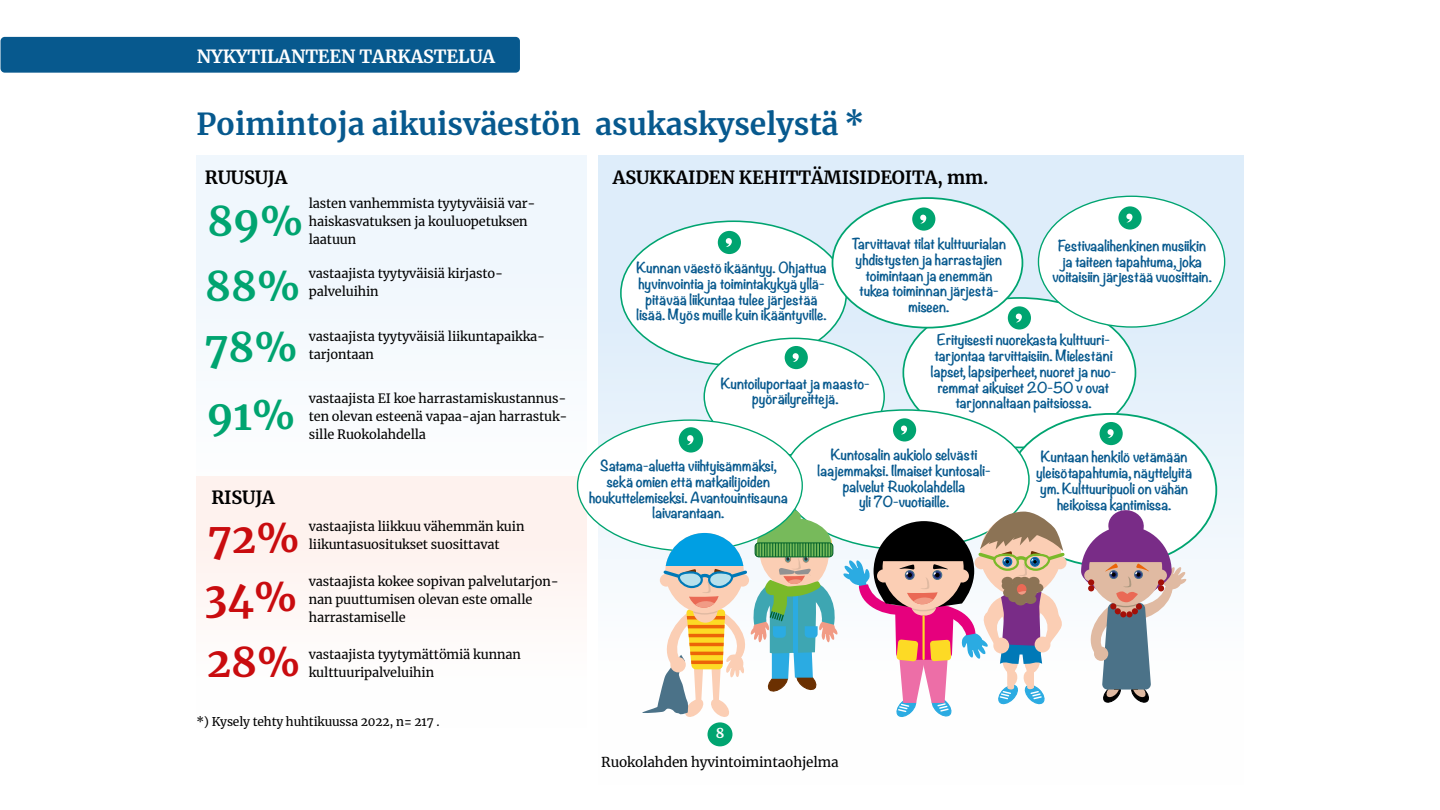
<style>
.page{position:relative;width:1440px;height:810px;background:#fff}
.page>*{position:absolute;margin:0;border:0;box-sizing:border-box;transform-origin:0 0}
.t1{font:700 40.5px "Merriweather";color:#00a470}
.t2{font:700 40.5px "Merriweather";color:#c90c0f}
.t3{font:700 30px "Merriweather";color:#07598e}
.t4{font:700 18px "Merriweather";letter-spacing:-.01em;color:#000}
.t5{font:700 18px "Merriweather";letter-spacing:-.01em;color:#fff}
.t6{font:700 13.5px/15.8px "Noteworthy";letter-spacing:-.01em;color:#07598e;text-align:center}
.t7{font:13.5px "Merriweather";letter-spacing:-.01em;color:#000}
.t8{font:700 13.5px "Merriweather";color:#fff}
.t9{font:12.75px/18px "Merriweather";letter-spacing:-.01em;color:#000}
.t10{font:12px "Merriweather";letter-spacing:-.01em;color:#000}
</style>
<div class="page">
<svg style="left:598px;top:155px;width:646px;height:629px;fill:#e6f1fb"></svg>
<div style="left:621px;top:221px;width:225px;height:144px;background:#fff;border-radius:50%"></div>
<div style="left:718px;top:231px;width:23px;height:23px;background:#00a470;border-radius:50%"></div>
<svg style="left:726px;top:238px;width:6px;height:9px"></svg>
<div style="left:704px;top:338px;width:180px;height:117px;background:#fff;border-radius:50%"></div>
<div style="left:785px;top:346px;width:23px;height:23px;background:#00a470;border-radius:50%"></div>
<svg style="left:793px;top:353px;width:6px;height:9px"></svg>
<div style="left:1px;top:37px;width:519px;height:36px;background:#07598e;border-radius:4px"></div>
<div style="left:196px;top:155px;width:391px;height:414px;background:#f0f7fd"></div>
<div style="left:196px;top:476px;width:391px;height:252px;background:#fef7f5"></div>
<div style="left:903px;top:298px;width:232px;height:149px;background:#fff;border-radius:50%"></div>
<div style="left:1008px;top:306px;width:23px;height:24px;background:#00a470;border-radius:50%"></div>
<svg style="left:1016px;top:314px;width:6px;height:8px"></svg>
<div style="left:832px;top:198px;width:190px;height:130px;background:#fff;border-radius:50%"></div>
<div style="left:912px;top:207px;width:23px;height:24px;background:#00a470;border-radius:50%"></div>
<svg style="left:920px;top:215px;width:6px;height:8px"></svg>
<div style="left:1006px;top:414px;width:210px;height:153px;background:#fff;border-radius:50%"></div>
<div style="left:1100px;top:422px;width:23px;height:23px;background:#00a470;border-radius:50%"></div>
<svg style="left:1108px;top:429px;width:6px;height:9px"></svg>
<div style="left:783px;top:410px;width:246px;height:140px;background:#fff;border-radius:50%"></div>
<div style="left:893px;top:418px;width:23px;height:24px;background:#00a470;border-radius:50%"></div>
<svg style="left:901px;top:426px;width:6px;height:8px"></svg>
<div style="left:1038px;top:196px;width:187px;height:131px;background:#fff;border-radius:50%"></div>
<div style="left:1118px;top:206px;width:24px;height:24px;background:#00a470;border-radius:50%"></div>
<svg style="left:1126px;top:214px;width:7px;height:8px"></svg>
<svg style="left:1081px;top:510px;width:106px;height:193px"></svg>
<div style="left:786px;top:510px;width:15px;height:15px;background:#37af6b;border-radius:50%"></div>
<div style="left:578px;top:420px;width:224px;height:131px;background:#fff;border-radius:50%"></div>
<div style="left:679px;top:427px;width:24px;height:26px;background:#00a470;border-radius:50%"></div>
<svg style="left:687px;top:435px;width:7px;height:10px"></svg>
<svg style="left:641px;top:511px;width:426px;height:207px"></svg>
<div style="left:670px;top:657px;width:16px;height:15px;background:#fbceb4;border-radius:50%"></div>
<h3 class="t5" style="left:197px;top:44px;width:300px">NYKYTILANTEEN TARKASTELUA</h3>
<h2 class="t3" style="left:196px;top:103px;width:669px">Poimintoja aikuisväestön asukaskyselystä *</h2>
<h3 class="t4" style="left:205px;top:165px;width:84px">RUUSUJA</h3>
<h3 class="t4" style="left:613px;top:165px;width:377px">ASUKKAIDEN KEHITTÄMISIDEOITA, mm.</h3>
<p class="t9" style="left:309px;top:194px;width:228px">lasten vanhemmista tyytyväisiä var&shy;haiskasvatuksen ja kouluopetuksen laatuun</p>
<h1 class="t1" style="left:207px;top:193px;width:97px">89%</h1>
<h1 class="t1" style="left:205px;top:258px;width:96px">88%</h1>
<p class="t9" style="left:309px;top:264px;width:196px">vastaajista tyytyväisiä kirjasto&shy;palveluihin</p>
<p class="t6" style="left:636px;top:260px;width:192px">Kunnan väestö ikääntyy. Ohjattua hyvinvointia ja toimintakykyä yllä&shy;pitävää liikuntaa tulee järjestää lisää. Myös muille kuin ikääntyville.</p>
<p class="t6" style="left:852px;top:235px;width:156px">Tarvittavat tilat kulttuurialan yhdistysten ja harrastajien toimintaan ja enemmän tukea toiminnan järjestä&shy;miseen.</p>
<p class="t6" style="left:1052px;top:237px;width:161px">Festivaalihenkinen musiikin ja taiteen tapahtuma, joka voitaisiin järjestää vuosittain.</p>
<h1 class="t1" style="left:205px;top:320px;width:95px">78%</h1>
<h1 class="t1" style="left:207px;top:388px;width:90px">91%</h1>
<p class="t9" style="left:309px;top:327px;width:238px">vastaajista tyytyväisiä liikuntapaikka&shy;tarjontaan</p>
<p class="t9" style="left:309px;top:389px;width:260px;text-align:justify">vastaajista EI koe harrastamiskustannus&shy;ten olevan esteenä vapaa-ajan harrastuk&shy;sille Ruokolahdella</p>
<h3 class="t4" style="left:211px;top:485px;width:65px">RISUJA</h3>
<h1 class="t2" style="left:208px;top:510px;width:93px">72%</h1>
<h1 class="t2" style="left:205px;top:569px;width:94px">34%</h1>
<h1 class="t2" style="left:207px;top:634px;width:95px">28%</h1>
<p class="t9" style="left:309px;top:517px;width:217px">vastaajista liikkuu vähemmän kuin liikuntasuositukset suosittavat</p>
<p class="t9" style="left:309px;top:572px;width:252px">vastaajista kokee sopivan palvelutarjon&shy;nan puuttumisen olevan este omalle harrastamiselle</p>
<p class="t9" style="left:309px;top:645px;width:214px">vastaajista tyytymättömiä kunnan kulttuuripalveluihin</p>
<p class="t10" style="left:196px;top:714px;width:245px">*) Kysely tehty huhtikuussa 2022, n= 217 .</p>
<p class="t6" style="left:721px;top:375px;width:151px">Kuntoiluportaat ja maasto&shy;pyöräilyreittejä.</p>
<p class="t6" style="left:931px;top:332px;width:187px">Erityisesti nuorekasta kulttuuri&shy;tarjontaa tarvittaisiin. Mielestäni lapset, lapsiperheet, nuoret ja nuo&shy;remmat aikuiset 20-50 v ovat tarjonnaltaan paitsiossa.</p>
<p class="t6" style="left:589px;top:458px;width:200px">Satama-aluetta viihtyisämmäksi, sekä omien että matkailijoiden houkuttelemiseksi. Avantouintisauna laivarantaan.</p>
<p class="t6" style="left:818px;top:447px;width:175px">Kuntosalin aukiolo selvästi laajemmaksi. Ilmaiset kuntosali&shy;palvelut Ruokolahdella<br>yli 70-vuotiaille.</p>
<p class="t6" style="left:1036px;top:449px;width:158px">Kuntaan henkilö vetämään yleisötapahtumia, näyttelyitä ym. Kulttuuripuoli on vähän heikoissa kantimissa.</p>
<p class="t8" style="left:716px;top:724px;width:10px">8</p>
<p class="t7" style="left:601px;top:753px;width:239px">Ruokolahden hyvintoimintaohjelma</p>
</div>
